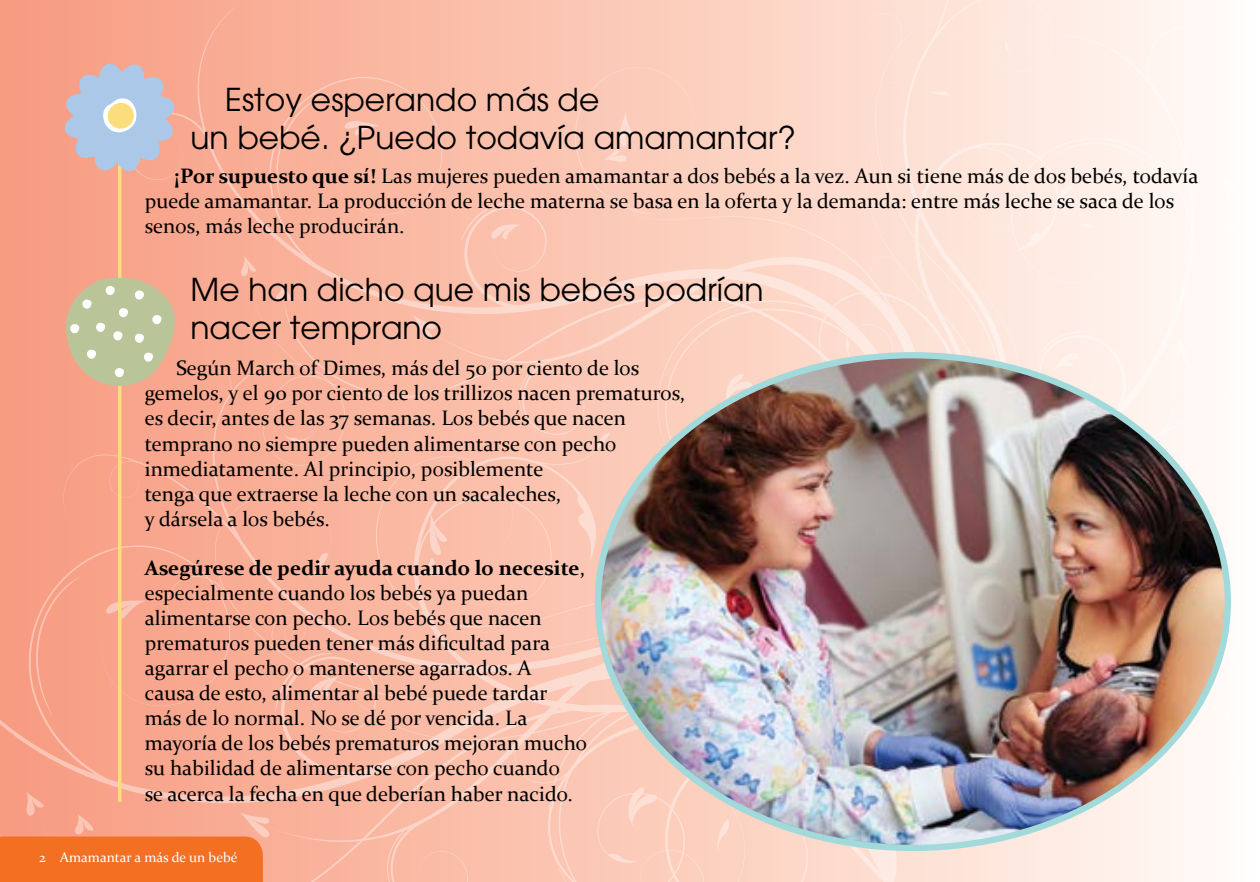
<style>
.page{position:relative;width:1260px;height:882px;background:#fff}
.page>*{position:absolute;margin:0;border:0;box-sizing:border-box;transform-origin:0 0}
.t1{font:31.32px/38.3px "ITC Avant Garde Pro";color:#000}
.t2{font:21px/25px "Constantia";color:#000}
.t3{font:14px "Constantia";color:#fff}
.s1{font-weight:700}
</style>
<div class="page">
<img style="left:0;top:0;width:1231px;height:882px">
<p class="t1" style="left:191px;top:80px;width:607px;text-indent:35px">Estoy esperando más de<br>un bebé. ¿Puedo todavía amamantar?</p>
<p class="t2" style="left:145px;top:162px;width:1055px;text-indent:30px"><span class="s1">¡Por supuesto que sí!</span> Las mujeres pueden amamantar a dos bebés a la vez. Aun si tiene más de dos bebés, todavía puede amamantar. La producción de leche materna se basa en la oferta y la demanda: entre más leche se saca de los senos, más leche producirán.</p>
<p class="t1" style="left:191px;top:270px;width:575px;line-height:37.6px">Me han dicho que mis bebés podrían nacer temprano</p>
<p class="t2" style="left:145px;top:355px;width:542px;text-indent:32px">Según March of Dimes, más del 50 por ciento de los gemelos, y el 90 por ciento de los trillizos nacen prematuros, es decir, antes de las 37 semanas. Los bebés que nacen temprano no siempre pueden alimentarse con pecho inmediatamente. Al principio, posiblemente<br>tenga que extraerse la leche con un sacaleches,<br>y dársela a los bebés.</p>
<p class="t2" style="left:145px;top:554px;width:444px"><span class="s1">Asegúrese de pedir ayuda cuando lo necesite</span>, especialmente cuando los bebés ya puedan alimentarse con pecho. Los bebés que nacen prematuros pueden tener más dificultad para agarrar el pecho o mantenerse agarrados. A<br>causa de esto, alimentar al bebé puede tardar más de lo normal. No se dé por vencida. La mayoría de los bebés prematuros mejoran mucho su habilidad de alimentarse con pecho cuando<br>se acerca la fecha en que deberían haber nacido.</p>
<p class="t3" style="left:39px;top:848px;width:200px">2 Amamantar a más de un bebé</p>
</div>
